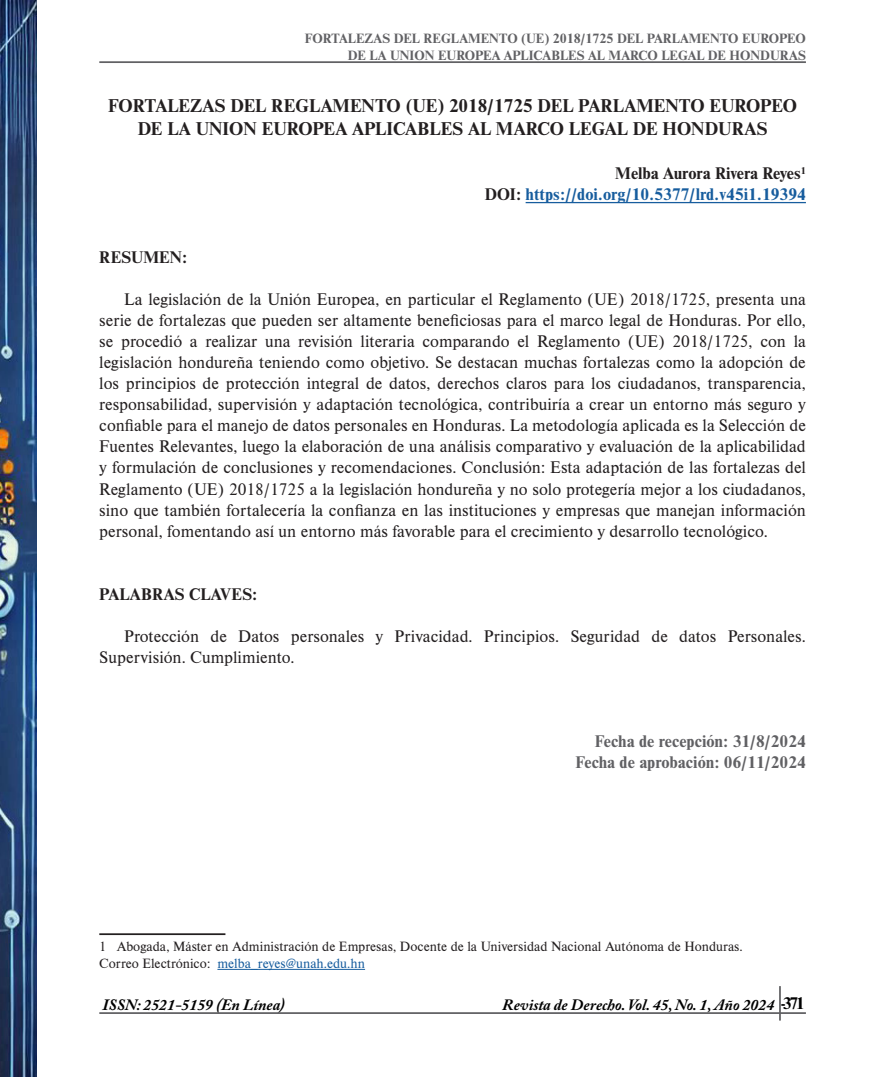
<style>
.page{position:relative;width:869px;height:1077px;background:#fff}
.page>*{position:absolute;margin:0;border:0;box-sizing:border-box;transform-origin:0 0}
.t1{font:700 19.25px/23.1px "Nimbus Rom D";color:#231f20;text-align:center}
.t2{font:17.5px/21px "Nimbus Rom D";color:#231f20;text-align:justify}
.t3{font:700 17.5px "Nimbus Rom D";color:#616164}
.t4{font:700 17.5px "Nimbus Rom D";color:#231f20}
.t5{font:700 17.5px "Nimbus Rom D";color:#175d9e}
.t6{font:italic 700 15.75px "Adobe Caslon Pro";color:#000}
.t7{font:700 14px/16.8px "Nimbus Rom D";color:#616164;text-align:right}
.t8{font:14px "Nimbus Rom D";color:#231f20}
.t9{font:14px "Nimbus Rom D";color:#175d9e}
.s1{color:#231f20}
.s2{font-family:"Nimbus Rom D";font-style:normal;font-size:17.5px}
</style>
<div class="page">
<hr style="left:99px;top:61px;width:706px;height:2px;background:#616164">
<hr style="left:778px;top:986px;width:2px;height:34px;background:#616164">
<hr style="left:99px;top:1012px;width:706px;height:1px;background:#616164">
<img style="left:0;top:0;width:36px;height:1076px">
<hr style="left:525px;top:202px;width:280px;height:1px;background:#175d9e">
<hr style="left:99px;top:933px;width:126px;height:2px;background:#231f20">
<hr style="left:217px;top:969px;width:148px;height:1px;background:#175d9e">
<p class="t7" style="left:304px;top:30px;width:502px">FORTALEZAS DEL REGLAMENTO (UE) 2018/1725 DEL PARLAMENTO EUROPEO<br>DE LA UNION EUROPEA APLICABLES AL MARCO LEGAL DE HONDURAS</p>
<p class="t1" style="left:108px;top:93px;width:690px">FORTALEZAS DEL REGLAMENTO (UE) 2018/1725 DEL PARLAMENTO EUROPEO<br>DE LA UNION EUROPEA APLICABLES AL MARCO LEGAL DE HONDURAS</p>
<p class="t4" style="left:615px;top:162px;width:192px">Melba Aurora Rivera Reyes<sup>1</sup></p>
<p class="t5" style="left:484px;top:183px;width:322px"><span class="s1">DOI:</span> https://doi.org/10.5377/lrd.v45i1.19394</p>
<p class="t4" style="left:99px;top:246px;width:89px">RESUMEN:</p>
<p class="t2" style="left:99px;top:288px;width:707px;text-indent:25px">La legislación de la Unión Europea, en particular el Reglamento (UE) 2018/1725, presenta una serie de fortalezas que pueden ser altamente beneficiosas para el marco legal de Honduras. Por ello, se procedió a realizar una revisión literaria comparando el Reglamento (UE) 2018/1725, con la legislación hondureña teniendo como objetivo. Se destacan muchas fortalezas como la adopción de los principios de protección integral de datos, derechos claros para los ciudadanos, transparencia, responsabilidad, supervisión y adaptación tecnológica, contribuiría a crear un entorno más seguro y confiable para el manejo de datos personales en Honduras. La metodología aplicada es la Selección de Fuentes Relevantes, luego la elaboración de una análisis comparativo y evaluación de la aplicabilidad y formulación de conclusiones y recomendaciones. Conclusión: Esta adaptación de las fortalezas del Reglamento (UE) 2018/1725 a la legislación hondureña y no solo protegería mejor a los ciudadanos, sino que también fortalecería la confianza en las instituciones y empresas que manejan información personal, fomentando así un entorno más favorable para el crecimiento y desarrollo tecnológico.</p>
<p class="t4" style="left:99px;top:582px;width:159px">PALABRAS CLAVES:</p>
<p class="t2" style="left:99px;top:624px;width:707px;text-indent:25px">Protección de Datos personales y Privacidad. Principios. Seguridad de datos Personales.<br>Supervisión. Cumplimiento.</p>
<p class="t3" style="left:594px;top:729px;width:212px">Fecha de recepción: 31/8/2024</p>
<p class="t3" style="left:575px;top:750px;width:232px">Fecha de aprobación: 06/11/2024</p>
<p class="t8" style="left:99px;top:937px;width:644px">1 Abogada, Máster en Administración de Empresas, Docente de la Universidad Nacional Autónoma de Honduras.</p>
<p class="t9" style="left:99px;top:953px;width:267px"><span class="s1">Correo Electrónico:</span> melba_reyes@unah.edu.hn</p>
<p class="t6" style="left:102px;top:995px;width:184px">ISSN: 2521-5159 (En Línea)</p>
<p class="t6" style="left:502px;top:995px;width:303px">Revista de Derecho. Vol. 45, No. 1, Año 2024 <span class="s2">-371</span></p>
</div>
